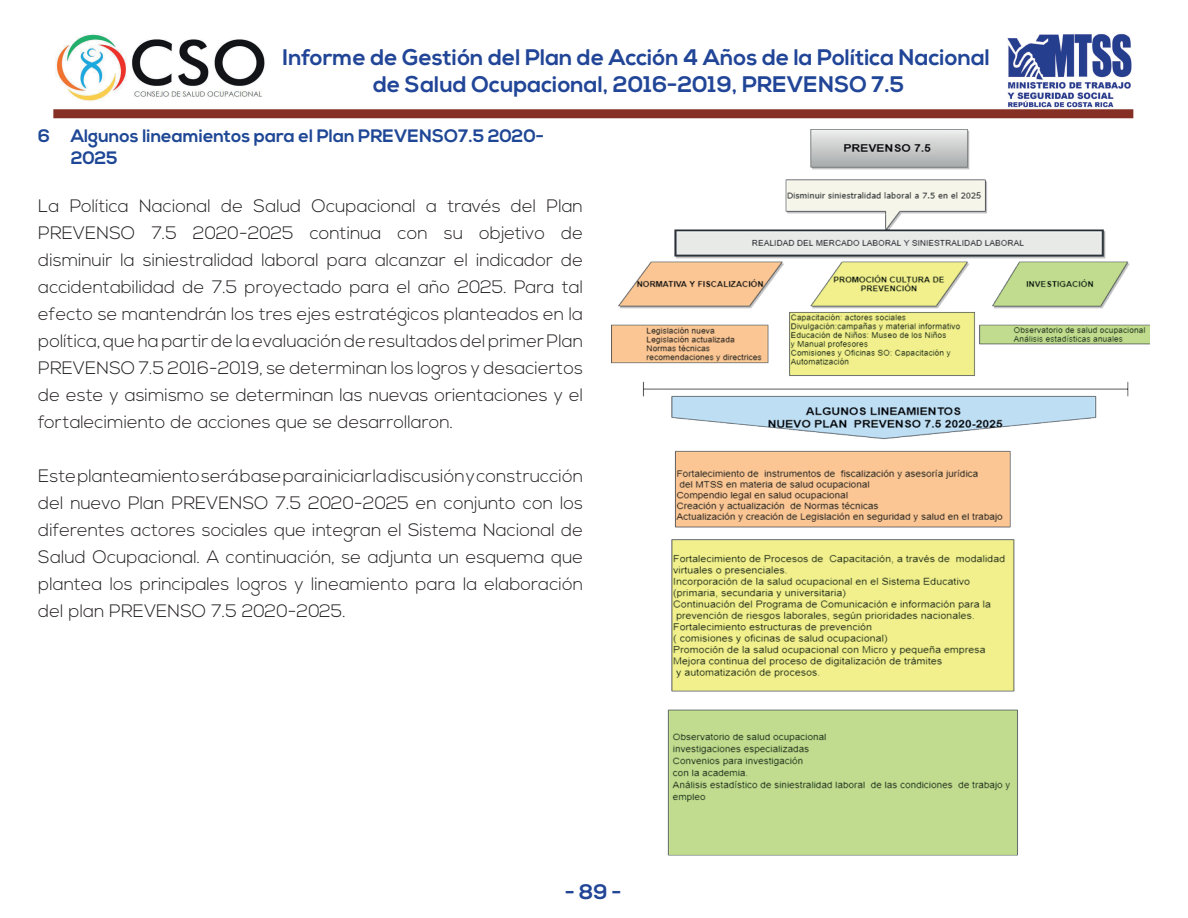
<style>
.page{position:relative;width:1188px;height:918px;background:#fff}
.page>*{position:absolute;margin:0;border:0;box-sizing:border-box;transform-origin:0 0}
.t1{font:700 22.5px/27px "Nexa";color:#214597;text-align:center}
.t2{font:700 21px "Nexa";color:#214597}
.t3{font:300 18px/27px "Nexa";color:#231f20;text-align:justify}
.t4{font:700 18px/21.6px "Nexa";color:#1e4795}
</style>
<div class="page">
<img style="left:55px;top:33px;width:210px;height:68px">
<div style="left:53px;top:109px;width:1080px;height:9px;background:#862f25"></div>
<img style="left:1007px;top:34px;width:125px;height:74px">
<img style="left:612px;top:129px;width:538px;height:727px">
<p class="t1" style="left:283px;top:45px;width:709px">Informe de Gestión del Plan de Acción 4 Años de la Política Nacional de Salud Ocupacional, 2016-2019, PREVENSO 7.5</p>
<p class="t4" style="left:71px;top:126px;width:475px;text-indent:-32px">6 Algunos lineamientos para el Plan PREVENSO7.5 2020-<br>2025</p>
<p class="t3" style="left:38px;top:194px;width:546px">La Política Nacional de Salud Ocupacional a través del Plan PREVENSO 7.5 2020-2025 continua con su objetivo de disminuir la siniestralidad laboral para alcanzar el indicador de accidentabilidad de 7.5 proyectado para el año 2025. Para tal efecto se mantendrán los tres ejes estratégicos planteados en la política, que ha partir de la evaluación de resultados del primer Plan PREVENSO 7.5 2016-2019, se determinan los logros y desaciertos de este y asimismo se determinan las nuevas orientaciones y el fortalecimiento de acciones que se desarrollaron.</p>
<p class="t3" style="left:38px;top:464px;width:546px">Este planteamiento será base para iniciar la discusión y construcción del nuevo Plan PREVENSO 7.5 2020-2025 en conjunto con los diferentes actores sociales que integran el Sistema Nacional de Salud Ocupacional. A continuación, se adjunta un esquema que plantea los principales logros y lineamiento para la elaboración del plan PREVENSO 7.5 2020-2025.</p>
<p class="t2" style="left:565px;top:879px;width:58px">- 89 -</p>
</div>
